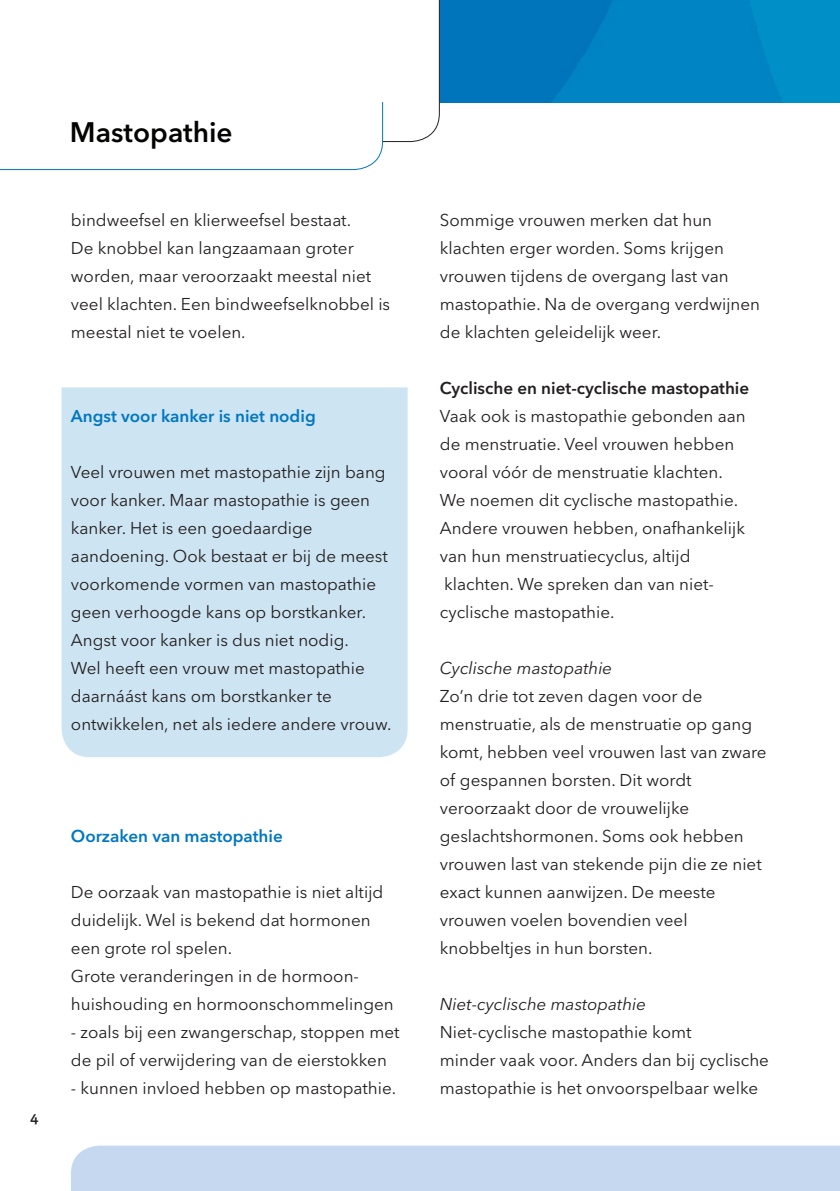
<style>
.page{position:relative;width:840px;height:1191px;background:#fff}
.page>*{position:absolute;margin:0;border:0;box-sizing:border-box;transform-origin:0 0}
.t1{font:600 28px "Avenir Next LT Pro";color:#040503}
.Subkopje_zw{font:17px/28px "Avenir Next LT Pro";color:#231f20}
.Subkopje_zw-2{font:600 17px "Avenir Next LT Pro";color:#0077c0}
.Subkopje_zw-3{font:italic 17px "Avenir Next LT Pro";color:#231f20}
.Subkopje_zw-4{font:600 17px "Avenir Next LT Pro";color:#231f20}
.t2{font:600 14px "Avenir Next LT Pro";color:#231f20}
</style>
<div class="page">
<img style="left:440px;top:0;width:399px;height:102px">
<svg style="left:383px;top:0;width:57px;height:143px"></svg>
<svg style="left:0;top:102px;width:383px;height:69px"></svg>
<div style="left:71px;top:1145px;width:768px;height:46px;background:#c6d8ef"></div>
<div style="left:61px;top:387px;width:346px;height:370px;background:#cde4f2"></div>
<p class="t1" style="left:70px;top:115px;width:164px">Mastopathie</p>
<p class="Subkopje_zw" style="left:71px;top:206px;width:281px">bindweefsel en klierweefsel bestaat.</p>
<p class="Subkopje_zw" style="left:71px;top:234px;width:284px">De knobbel kan langzaamaan groter</p>
<p class="Subkopje_zw" style="left:71px;top:262px;width:320px">worden, maar veroorzaakt meestal niet veel klachten. Een bindweefselknobbel is meestal niet te voelen.</p>
<p class="Subkopje_zw-2" style="left:71px;top:406px;width:246px">Angst voor kanker is niet nodig</p>
<p class="Subkopje_zw" style="left:71px;top:458px;width:316px">Veel vrouwen met mastopathie zijn bang voor kanker. Maar mastopathie is geen kanker. Het is een goedaardige</p>
<p class="Subkopje_zw" style="left:71px;top:542px;width:318px">aandoening. Ook bestaat er bij de meest voorkomende vormen van mastopathie geen verhoogde kans op borstkanker.<br>Angst voor kanker is dus niet nodig.<br>Wel heeft een vrouw met mastopathie daarnáást kans om borstkanker te</p>
<p class="Subkopje_zw" style="left:71px;top:710px;width:322px">ontwikkelen, net als iedere andere vrouw.</p>
<p class="t2" style="left:30px;top:1109px;width:10px">4</p>
<p class="Subkopje_zw-2" style="left:71px;top:826px;width:213px">Oorzaken van mastopathie</p>
<p class="Subkopje_zw" style="left:71px;top:878px;width:314px">De oorzaak van mastopathie is niet altijd duidelijk. Wel is bekend dat hormonen een grote rol spelen.</p>
<p class="Subkopje_zw" style="left:71px;top:962px;width:324px">Grote veranderingen in de hormoon&shy;huishouding en hormoonschommelingen</p>
<p class="Subkopje_zw" style="left:71px;top:1018px;width:330px">- zoals bij een zwangerschap, stoppen met de pil of verwijdering van de eierstokken</p>
<p class="Subkopje_zw" style="left:71px;top:1074px;width:326px">- kunnen invloed hebben op mastopathie.</p>
<p class="Subkopje_zw" style="left:439px;top:206px;width:273px">Sommige vrouwen merken dat hun</p>
<p class="Subkopje_zw" style="left:439px;top:234px;width:321px">klachten erger worden. Soms krijgen vrouwen tijdens de overgang last van mastopathie. Na de overgang verdwijnen de klachten geleidelijk weer.</p>
<p class="Subkopje_zw-4" style="left:439px;top:378px;width:311px">Cyclische en niet-cyclische mastopathie</p>
<p class="Subkopje_zw" style="left:439px;top:402px;width:307px">Vaak ook is mastopathie gebonden aan de menstruatie. Veel vrouwen hebben vooral vóór de menstruatie klachten.</p>
<p class="Subkopje_zw" style="left:439px;top:486px;width:306px">We noemen dit cyclische mastopathie.<br>Andere vrouwen hebben, onafhankelijk van hun menstruatiecyclus, altijd</p>
<p class="Subkopje_zw" style="left:444px;top:570px;width:271px">klachten. We spreken dan van niet-</p>
<p class="Subkopje_zw" style="left:439px;top:598px;width:176px">cyclische mastopathie.</p>
<p class="Subkopje_zw-3" style="left:439px;top:658px;width:174px">Cyclische mastopathie</p>
<p class="Subkopje_zw" style="left:439px;top:682px;width:264px">Zo’n drie tot zeven dagen voor de</p>
<p class="Subkopje_zw" style="left:439px;top:710px;width:328px">menstruatie, als de menstruatie op gang komt, hebben veel vrouwen last van zware of gespannen borsten. Dit wordt</p>
<p class="Subkopje_zw" style="left:439px;top:794px;width:251px">veroorzaakt door de vrouwelijke</p>
<p class="Subkopje_zw" style="left:439px;top:822px;width:323px">geslachtshormonen. Soms ook hebben vrouwen last van stekende pijn die ze niet exact kunnen aanwijzen. De meeste</p>
<p class="Subkopje_zw" style="left:439px;top:906px;width:249px">vrouwen voelen bovendien veel</p>
<p class="Subkopje_zw" style="left:439px;top:934px;width:214px">knobbeltjes in hun borsten.</p>
<p class="Subkopje_zw-3" style="left:439px;top:994px;width:208px">Niet-cyclische mastopathie</p>
<p class="Subkopje_zw" style="left:439px;top:1018px;width:253px">Niet-cyclische mastopathie komt</p>
<p class="Subkopje_zw" style="left:439px;top:1046px;width:330px">minder vaak voor. Anders dan bij cyclische mastopathie is het onvoorspelbaar welke</p>
</div>
